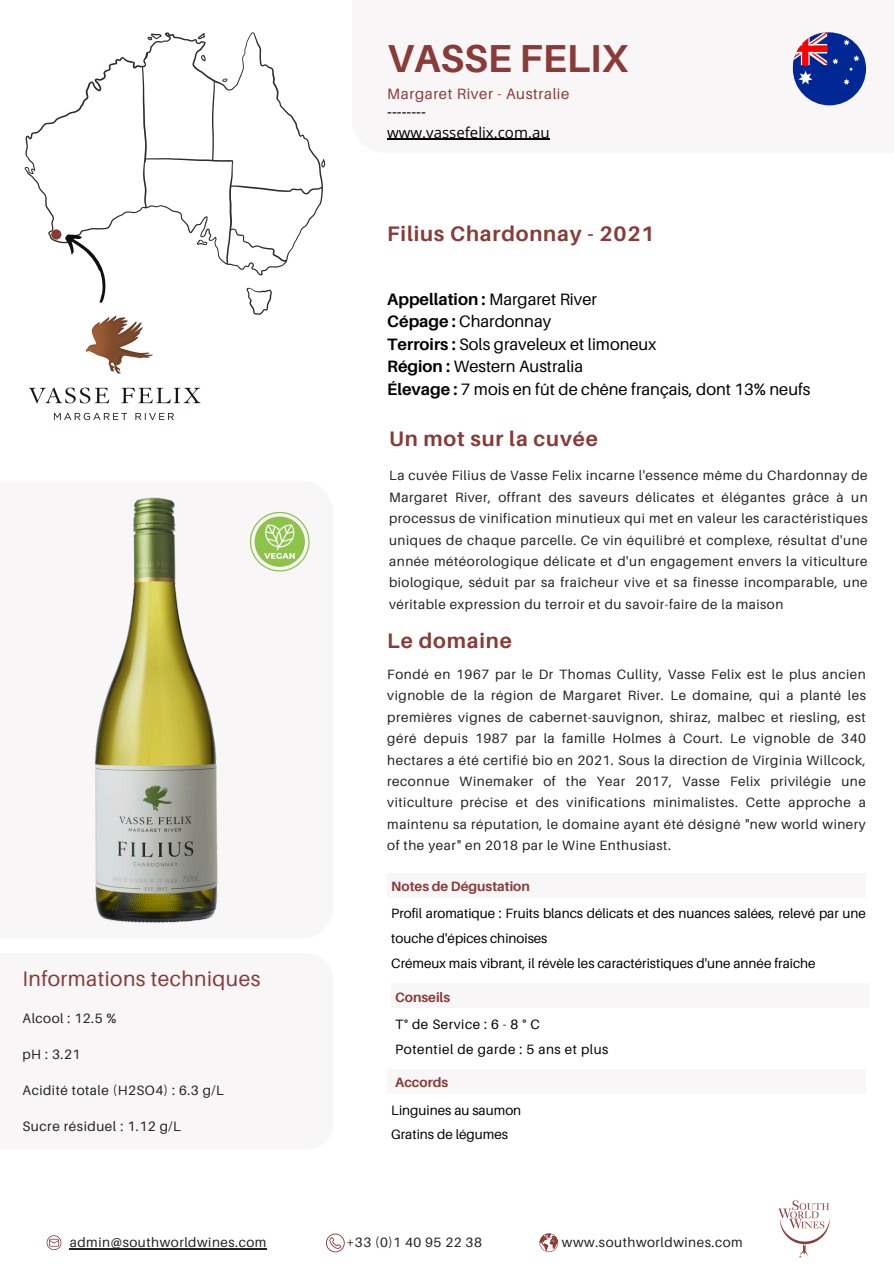
<style>
.page{position:relative;width:894px;height:1264px;background:#fff}
.page>*{position:absolute;margin:0;border:0;box-sizing:border-box;transform-origin:0 0}
.t1{font:700 39px "Aileron";color:#883b37}
.t2{font:700 21px "Aileron";letter-spacing:.04em;color:#883b37}
.t3{font:21px "Aileron";letter-spacing:.02em;color:#883b37}
.t4{font:16.5px/22.5px "Aileron";color:#000}
.t5{font:15px/20.2px "Open Sans";color:#000}
.t6{font:15px "Aileron";letter-spacing:.04em;color:#883b37}
.t7{font:13.65px "Aileron";letter-spacing:.04em;color:#222}
.t8{font:13.5px/21.3px "Aileron";letter-spacing:.04em;color:#222;text-align:justify}
.t9{font:13.5px/24.8px "Aileron";color:#000}
.t10{font:13.5px "Aileron";letter-spacing:.04em;color:#000}
.t11{font:700 13.5px "Aileron";color:#883b37}
.s1{font-weight:700}
</style>
<div class="page">
<svg style="left:323px;top:159px;width:2px;height:8px"></svg>
<svg style="left:246px;top:288px;width:26px;height:27px"></svg>
<svg style="left:25px;top:32px;width:298px;height:243px"></svg>
<div style="left:51px;top:229px;width:10px;height:10px;background:#883b37;border-radius:50%"></div>
<div style="left:352px;top:0;width:541px;height:153px;background:#f9f6f7"></div>
<div style="left:387px;top:873px;width:478px;height:24px;background:#f8f6f7"></div>
<div style="left:387px;top:1069px;width:478px;height:24px;background:#f8f6f7"></div>
<div style="left:391px;top:983px;width:478px;height:25px;background:#f8f6f7"></div>
<svg style="left:539px;top:1233px;width:19px;height:18px"></svg>
<hr style="left:70px;top:1248px;width:197px;height:1px;background:#222">
<svg style="left:326px;top:1233px;width:18px;height:19px"></svg>
<img style="left:778px;top:1200px;width:52px;height:58px">
<svg style="left:47px;top:1235px;width:14px;height:14px"></svg>
<hr style="left:387px;top:139px;width:162px;height:1px;background:#000">
<svg style="left:792px;top:32px;width:73px;height:73px"></svg>
<svg style="left:60px;top:227px;width:58px;height:76px"></svg>
<img style="left:29px;top:315px;width:172px;height:106px">
<img style="left:94px;top:497px;width:124px;height:426px">
<svg style="left:250px;top:512px;width:59px;height:59px"></svg>
<h4 class="t1" style="left:387px;top:34px;width:242px">VASSE FELIX</h4>
<h1 class="t6" style="left:387px;top:84px;width:183px">Margaret River - Australie</h1>
<h4 class="t5" style="left:387px;top:101px;width:164px">-------- www.vassefelix.com.au</h4>
<h5 class="t2" style="left:387px;top:221px;width:268px">Filius Chardonnay - 2021</h5>
<h5 class="t4" style="left:387px;top:287px;width:424px"><span class="s1">Appellation :</span> Margaret River<br><span class="s1">Cépage :</span> Chardonnay<br><span class="s1">Terroirs :</span> Sols graveleux et limoneux<br><span class="s1">Région :</span> Western Australia<br><span class="s1">Élevage :</span> 7 mois en fût de chêne français, dont 13% neufs</h5>
<p class="t2" style="left:389px;top:425px;width:210px">Un mot sur la cuvée</p>
<p class="t8" style="left:389px;top:465px;width:480px">La cuvée Filius de Vasse Felix incarne l'essence même du Chardonnay de Margaret River, offrant des saveurs délicates et élégantes grâce à un processus de vinification minutieux qui met en valeur les caractéristiques uniques de chaque parcelle. Ce vin équilibré et complexe, résultat d'une année météorologique délicate et d'un engagement envers la viticulture biologique, séduit par sa fraîcheur vive et sa finesse incomparable, une véritable expression du terroir et du savoir-faire de la maison</p>
<h5 class="t3" style="left:22px;top:966px;width:239px">Informations techniques</h5>
<h2 class="t8" style="left:22px;top:1007px;width:95px">Alcool : 12.5 %</h2>
<p class="t8" style="left:22px;top:1043px;width:59px">pH : 3.21</p>
<h2 class="t8" style="left:22px;top:1079px;width:203px">Acidité totale (H2SO4) : 6.3 g/L</h2>
<p class="t7" style="left:22px;top:1118px;width:160px">Sucre résiduel : 1.12 g/L</p>
<p class="t2" style="left:387px;top:628px;width:126px">Le domaine</p>
<p class="t8" style="left:387px;top:663px;width:480px">Fondé en 1967 par le Dr Thomas Cullity, Vasse Felix est le plus ancien vignoble de la région de Margaret River. Le domaine, qui a planté les premières vignes de cabernet-sauvignon, shiraz, malbec et riesling, est géré depuis 1987 par la famille Holmes à Court. Le vignoble de 340 hectares a été certifié bio en 2021. Sous la direction de Virginia Willcock, reconnue Winemaker of the Year 2017, Vasse Felix privilégie une viticulture précise et des vinifications minimalistes. Cette approche a maintenu sa réputation, le domaine ayant été désigné "new world winery of the year" en 2018 par le Wine Enthusiast.</p>
<p class="t11" style="left:391px;top:877px;width:140px">Notes de Dégustation</p>
<p class="t9" style="left:391px;top:901px;width:476px">Profil aromatique : Fruits blancs délicats et des nuances salées, relevé par une touche d'épices chinoises</p>
<p class="t9" style="left:391px;top:950px;width:426px">Crémeux mais vibrant, il révèle les caractéristiques d'une année fraîche</p>
<p class="t11" style="left:395px;top:989px;width:56px">Conseils</p>
<p class="t10" style="left:395px;top:1015px;width:146px">T° de Service : 6 - 8 ° C</p>
<p class="t10" style="left:395px;top:1040px;width:214px">Potentiel de garde : 5 ans et plus</p>
<p class="t11" style="left:395px;top:1073px;width:55px">Accords</p>
<p class="t9" style="left:391px;top:1097px;width:131px">Linguines au saumon</p>
<h3 class="t9" style="left:391px;top:1122px;width:118px">Gratins de légumes</h3>
<p class="t8" style="left:70px;top:1231px;width:198px">admin@southworldwines.com</p>
<p class="t8" style="left:346px;top:1231px;width:137px">+33 (0)1 40 95 22 38</p>
<p class="t8" style="left:562px;top:1231px;width:182px">www.southworldwines.com</p>
</div>
